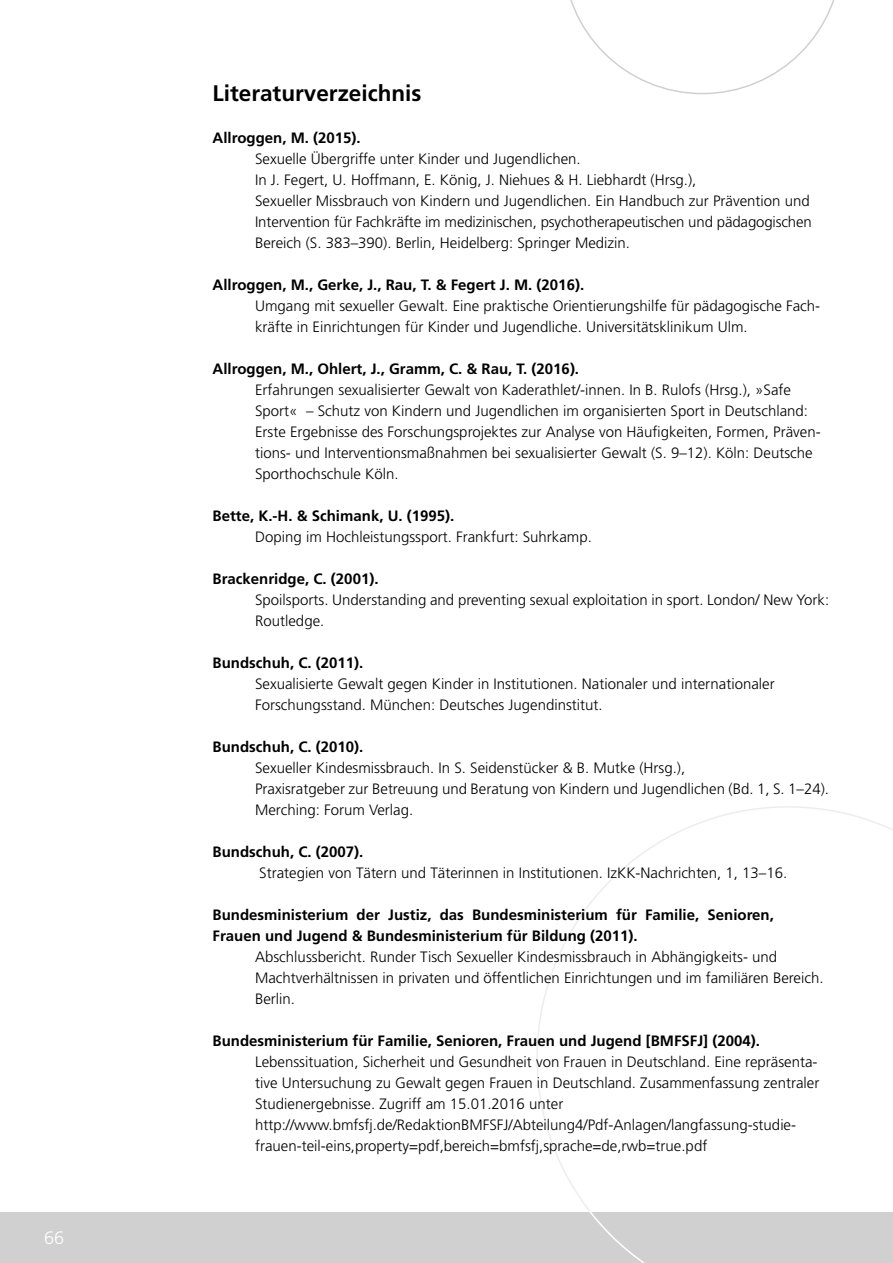
<style>
.page{position:relative;width:893px;height:1263px;background:#fff}
.page>*{position:absolute;margin:0;border:0;box-sizing:border-box;transform-origin:0 0}
.t1{font:700 22.5px "Frutiger";color:#000}
.t2{font:300 18px "Frutiger";color:#fff}
.Absatzformat_1{font:300 15px/21px "Frutiger";color:#000}
.Absatzformat_4{font:300 15px/21px "Frutiger";color:#000}
.bold_icon_links{font:300 15px/21px "Frutiger";color:#000}
.bold_rechts{font:700 15px/21px "Frutiger";color:#000}
.Absatzformat_3{font:700 15px "Frutiger";color:#000}
.bold_rechts-2{font:300 15px "Frutiger";color:#000}
.bold_icon_links-2{font:700 15px "Frutiger";color:#000}
</style>
<div class="page">
<svg style="left:536px;top:806px;width:357px;height:405px"></svg>
<svg style="left:570px;top:0;width:265px;height:94px"></svg>
<div style="left:0;top:1212px;width:893px;height:51px;background:#d0d0d0"></div>
<svg style="left:589px;top:1212px;width:56px;height:51px"></svg>
<p class="t2" style="left:44px;top:1228px;width:22px">66</p>
<p class="t1" style="left:213px;top:80px;width:210px">Literaturverzeichnis</p>
<p class="bold_icon_links-2" style="left:213px;top:129px;width:150px">Allroggen, M. (2015).</p>
<p class="bold_icon_links" style="left:255px;top:148px;width:443px">Sexuelle Übergriffe unter Kinder und Jugendlichen.<br>In J. Fegert, U. Hoffmann, E. König, J. Niehues &amp; H. Liebhardt (Hrsg.),</p>
<p class="bold_icon_links" style="left:255px;top:190px;width:558px">Sexueller Missbrauch von Kindern und Jugendlichen. Ein Handbuch zur Prävention und<br>Intervention für Fachkräfte im medizinischen, psychotherapeutischen und pädagogischen<br>Bereich (S. 383–390). Berlin, Heidelberg: Springer Medizin.</p>
<p class="Absatzformat_3" style="left:213px;top:276px;width:373px">Allroggen, M., Gerke, J., Rau, T. &amp; Fegert J. M. (2016).</p>
<p class="Absatzformat_4" style="left:255px;top:295px;width:567px">Umgang mit sexueller Gewalt. Eine praktische Orientierungshilfe für pädagogische Fach&shy;kräfte in Einrichtungen für Kinder und Jugendliche. Universitätsklinikum Ulm.</p>
<p class="Absatzformat_3" style="left:213px;top:360px;width:368px">Allroggen, M., Ohlert, J., Gramm, C. &amp; Rau, T. (2016).</p>
<p class="Absatzformat_4" style="left:255px;top:379px;width:567px">Erfahrungen sexualisierter Gewalt von Kaderathlet/-innen. In B. Rulofs (Hrsg.), »Safe Sport« – Schutz von Kindern und Jugendlichen im organisierten Sport in Deutschland:<br>Erste Ergebnisse des Forschungsprojektes zur Analyse von Häufigkeiten, Formen, Präven&shy;tions- und Interventionsmaßnahmen bei sexualisierter Gewalt (S. 9–12). Köln: Deutsche Sporthochschule Köln.</p>
<p class="bold_rechts" style="left:213px;top:505px;width:243px">Bette, K.-H. &amp; Schimank, U. (1995).</p>
<p class="Absatzformat_1" style="left:255px;top:526px;width:338px">Doping im Hochleistungssport. Frankfurt: Suhrkamp.</p>
<p class="bold_rechts" style="left:213px;top:568px;width:167px">Brackenridge, C. (2001).</p>
<p class="Absatzformat_1" style="left:255px;top:589px;width:576px">Spoilsports. Understanding and preventing sexual exploitation in sport. London/ New York:<br>Routledge.</p>
<p class="bold_rechts" style="left:213px;top:652px;width:152px">Bundschuh, C. (2011).</p>
<p class="Absatzformat_1" style="left:255px;top:673px;width:521px">Sexualisierte Gewalt gegen Kinder in Institutionen. Nationaler und internationaler<br>Forschungsstand. München: Deutsches Jugendinstitut.</p>
<p class="bold_rechts" style="left:213px;top:736px;width:152px">Bundschuh, C. (2010).</p>
<p class="bold_rechts-2" style="left:255px;top:759px;width:432px">Sexueller Kindesmissbrauch. In S. Seidenstücker &amp; B. Mutke (Hrsg.),</p>
<p class="Absatzformat_1" style="left:255px;top:778px;width:575px">Praxisratgeber zur Betreuung und Beratung von Kindern und Jugendlichen (Bd. 1, S. 1–24).<br>Merching: Forum Verlag.</p>
<p class="bold_rechts" style="left:213px;top:841px;width:152px">Bundschuh, C. (2007).</p>
<p class="Absatzformat_1" style="left:259px;top:862px;width:529px">Strategien von Tätern und Täterinnen in Institutionen. IzKK-Nachrichten, 1, 13–16.</p>
<p class="bold_rechts" style="left:213px;top:904px;width:563px">Bundesministerium der Justiz, das Bundesministerium für Familie, Senioren,<br>Frauen und Jugend &amp; Bundesministerium für Bildung (2011).</p>
<p class="Absatzformat_1" style="left:255px;top:946px;width:570px">Abschlussbericht. Runder Tisch Sexueller Kindesmissbrauch in Abhängigkeits- und<br>Machtverhältnissen in privaten und öffentlichen Einrichtungen und im familiären Bereich.<br>Berlin.</p>
<p class="bold_rechts" style="left:213px;top:1030px;width:549px">Bundesministerium für Familie, Senioren, Frauen und Jugend [BMFSFJ] (2004).</p>
<p class="Absatzformat_1" style="left:255px;top:1051px;width:566px">Lebenssituation, Sicherheit und Gesundheit von Frauen in Deutschland. Eine repräsenta&shy;tive Untersuchung zu Gewalt gegen Frauen in Deutschland. Zusammenfassung zentraler<br>Studienergebnisse. Zugriff am 15.01.2016 unter</p>
<p class="Absatzformat_1" style="left:255px;top:1114px;width:542px">http://www.bmfsfj.de/RedaktionBMFSFJ/Abteilung4/Pdf-Anlagen/langfassung-studie&shy;frauen-teil-eins,property=pdf,bereich=bmfsfj,sprache=de,rwb=true.pdf</p>
</div>
